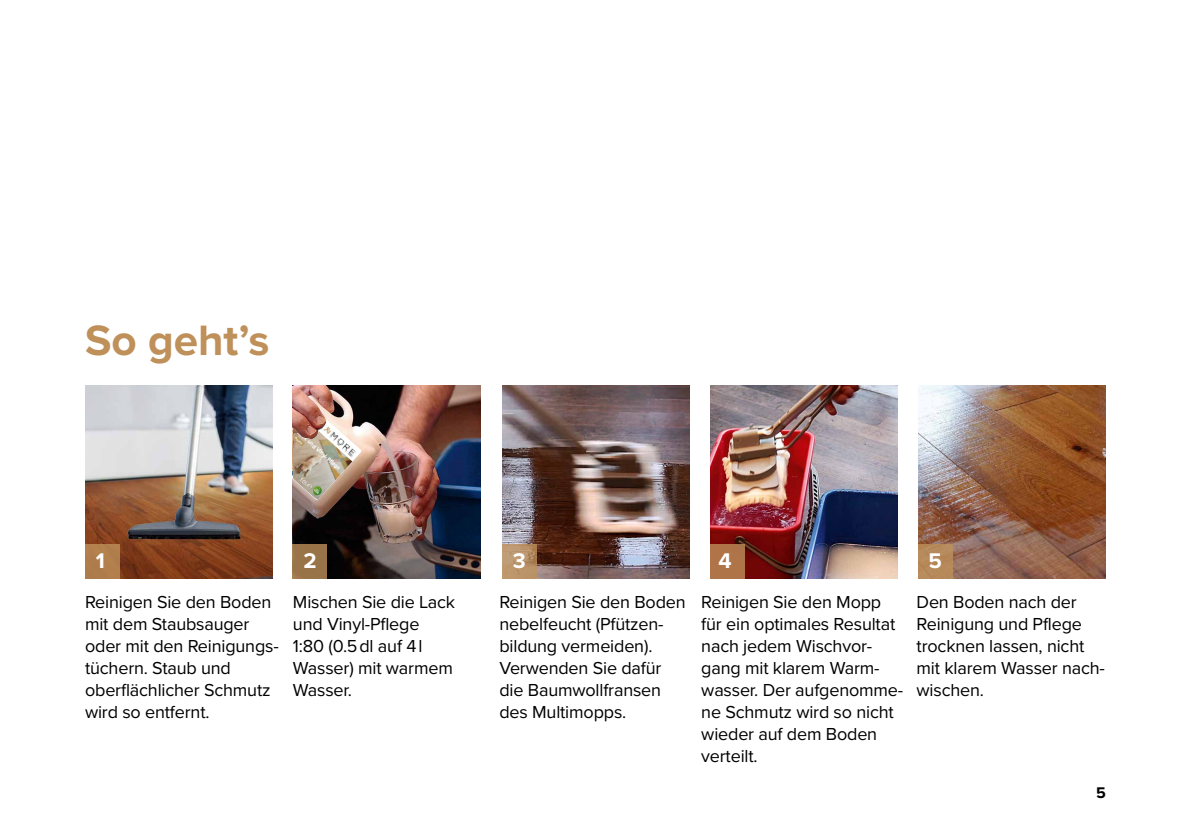
<style>
.page{position:relative;width:1191px;height:840px;background:#fff}
.page>*{position:absolute;margin:0;border:0;box-sizing:border-box;transform-origin:0 0}
.t1{font:700 44px "Proxima Nova";color:#bf905a}
.t2{font:700 22px "Proxima Nova";color:#fff}
.t3{font:18px/22px "Proxima Nova";letter-spacing:-.01em;color:#000}
.t4{font:700 16px "Proxima Nova";color:#000}
.t5{font:700 6.4px "Proxima Nova";color:#fff;scale:.88 1}
.t6{font:5.8px "Proxima Nova";color:#fff;scale:.94 1}
.t7{font:700 3px "Proxima Nova";color:#fff;scale:.88 1}
.s1{font-size:5.4px}
.s2{font-weight:700;font-size:6px}
</style>
<div class="page">
<img style="left:85px;top:386px;width:187px;height:192px">
<img style="left:710px;top:386px;width:187px;height:192px">
<img style="left:502px;top:386px;width:187px;height:192px">
<img style="left:918px;top:386px;width:188px;height:192px">
<div style="left:85px;top:544px;width:34px;height:34px;background:#b27f4c"></div>
<svg style="left:502px;top:544px;width:34px;height:34px"></svg>
<img style="left:293px;top:386px;width:187px;height:192px">
<img style="left:293px;top:420px;width:68px;height:79px">
<div style="left:293px;top:544px;width:34px;height:34px;background:#997448"></div>
<div style="left:710px;top:544px;width:34px;height:34px;background:#b07449"></div>
<div style="left:918px;top:544px;width:34px;height:34px;background:#b6895b"></div>
<h1 class="t1" style="left:85px;top:308px;width:186px">So geht’s</h1>
<p class="t5" style="left:302px;top:428px;width:65px;rotate:42deg">Lack und Vinyl-Pfl ege</p>
<p class="t6" style="left:304px;top:475px;width:17px;rotate:42deg">1.0 <span class="s1">L</span><span class="s2">℮</span></p>
<p class="t7" style="left:297px;top:436px;width:12px;rotate:42deg">Neutral</p>
<p class="t2" style="left:303px;top:544px;width:15px">2</p>
<p class="t2" style="left:718px;top:544px;width:15px">4</p>
<p class="t2" style="left:928px;top:544px;width:15px">5</p>
<p class="t2" style="left:96px;top:544px;width:11px">1</p>
<p class="t2" style="left:513px;top:544px;width:14px">3</p>
<p class="t3" style="left:701px;top:590px;width:203px">Reinigen Sie den Mopp für ein optimales Resultat nach jedem Wischvor&shy;gang mit klarem Warm&shy;wasser. Der aufgenomme&shy;ne Schmutz wird so nicht wieder auf dem Boden verteilt.</p>
<p class="t3" style="left:85px;top:590px;width:195px">Reinigen Sie den Boden mit dem Staubsauger oder mit den Reinigungs&shy;tüchern. Staub und oberflächlicher Schmutz wird so entfernt.</p>
<p class="t3" style="left:293px;top:590px;width:164px">Mischen Sie die Lack und Vinyl-Pflege<br>1:80 (0.5 dl auf 4 l<br>Wasser) mit warmem<br>Wasser.</p>
<p class="t3" style="left:499px;top:590px;width:188px">Reinigen Sie den Boden nebelfeucht (Pfützen&shy;bildung vermeiden).<br>Verwenden Sie dafür die Baumwollfransen des Multimopps.</p>
<p class="t3" style="left:916px;top:590px;width:190px">Den Boden nach der<br>Reinigung und Pflege trocknen lassen, nicht mit klarem Wasser nach&shy;wischen.</p>
<p class="t4" style="left:1096px;top:780px;width:11px">5</p>
</div>
